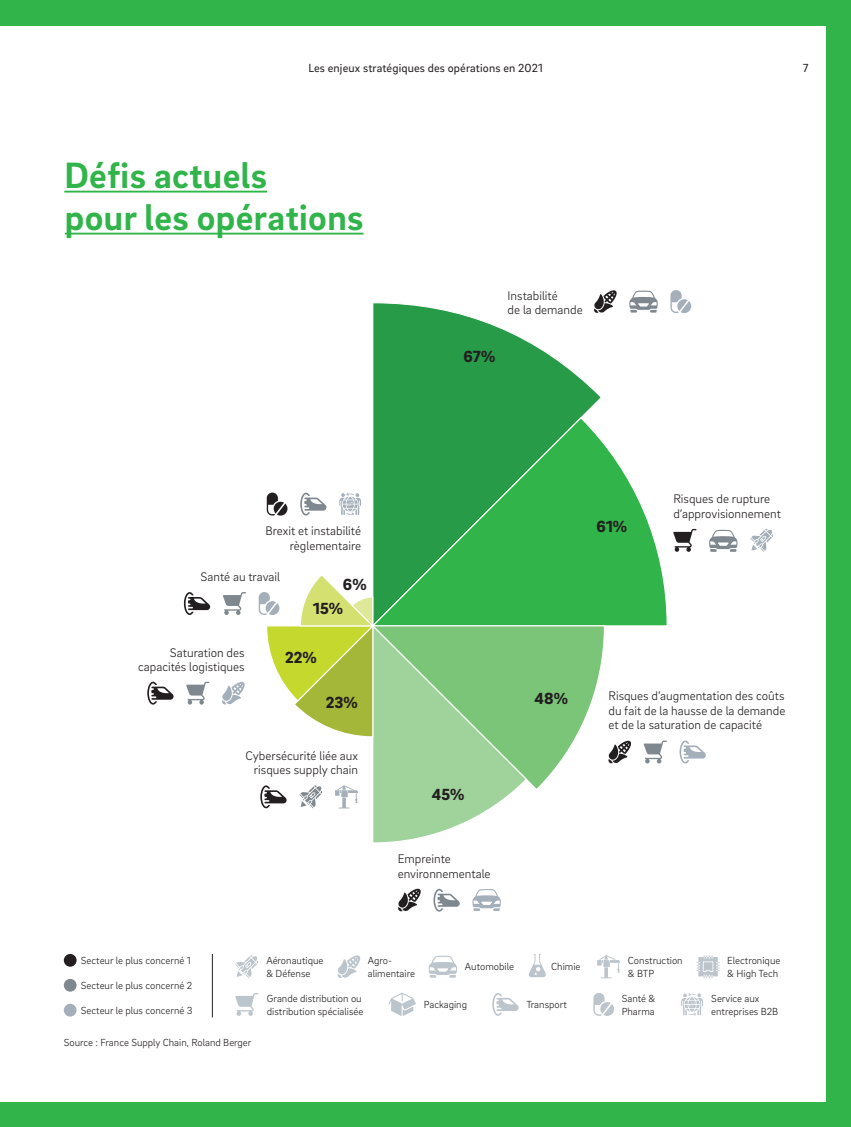
<style>
.page{position:relative;width:851px;height:1127px;background:#fff}
.page>*{position:absolute;margin:0;border:0;box-sizing:border-box;transform-origin:0 0}
.RB_FOC_Inside_Headli{font:700 37.5px/42px "Brix Sans";letter-spacing:.01em;color:#31b44a}
.RB_FOC_Graphic_Numbe{font:900 16.5px "Brix Sans";color:#231f20}
.RB_FOC_Graphic_Text{font:300 12.75px/14.2px "Brix Sans";color:#231f20}
.t1{font:12px "Brix Sans";letter-spacing:.01em;color:#231f20}
.RB_FOC_Graphic_Sourc{font:300 10.5px/12.8px "Brix Sans";color:#231f20}
</style>
<div class="page">
<div style="left:0;top:0;width:850px;height:1127px;background:#31b44a"></div>
<div style="left:0;top:26px;width:825px;height:1075px;background:#fff"></div>
<hr style="left:64px;top:191px;width:203px;height:2px;background:#31b44a">
<hr style="left:65px;top:233px;width:298px;height:2px;background:#31b44a">
<svg style="left:372px;top:302px;width:229px;height:114px"></svg>
<svg style="left:372px;top:416px;width:295px;height:210px;background:#4ab462"></svg>
<svg style="left:643px;top:740px;width:23px;height:23px"></svg>
<svg style="left:679px;top:740px;width:26px;height:23px"></svg>
<svg style="left:186px;top:682px;width:23px;height:22px"></svg>
<svg style="left:222px;top:682px;width:22px;height:22px"></svg>
<svg style="left:147px;top:682px;width:26px;height:22px"></svg>
<svg style="left:629px;top:291px;width:28px;height:22px"></svg>
<svg style="left:594px;top:290px;width:22px;height:23px"></svg>
<svg style="left:670px;top:290px;width:21px;height:23px"></svg>
<svg style="left:433px;top:889px;width:26px;height:22px"></svg>
<svg style="left:472px;top:889px;width:28px;height:22px"></svg>
<svg style="left:398px;top:889px;width:22px;height:22px"></svg>
<svg style="left:673px;top:529px;width:23px;height:23px"></svg>
<svg style="left:750px;top:529px;width:23px;height:23px"></svg>
<svg style="left:709px;top:530px;width:28px;height:22px"></svg>
<svg style="left:223px;top:592px;width:23px;height:23px"></svg>
<svg style="left:184px;top:592px;width:26px;height:23px"></svg>
<svg style="left:259px;top:573px;width:372px;height:270px"></svg>
<svg style="left:300px;top:493px;width:26px;height:22px"></svg>
<svg style="left:267px;top:493px;width:20px;height:23px"></svg>
<svg style="left:339px;top:493px;width:22px;height:22px"></svg>
<svg style="left:235px;top:955px;width:23px;height:23px"></svg>
<svg style="left:388px;top:992px;width:28px;height:24px"></svg>
<svg style="left:492px;top:993px;width:26px;height:23px"></svg>
<svg style="left:593px;top:993px;width:21px;height:23px"></svg>
<svg style="left:337px;top:955px;width:23px;height:23px"></svg>
<svg style="left:597px;top:955px;width:23px;height:23px"></svg>
<svg style="left:235px;top:993px;width:23px;height:23px"></svg>
<svg style="left:696px;top:955px;width:23px;height:23px"></svg>
<svg style="left:428px;top:955px;width:29px;height:22px"></svg>
<svg style="left:681px;top:993px;width:22px;height:23px"></svg>
<div style="left:64px;top:954px;width:13px;height:13px;background:#231f20;border-radius:50%"></div>
<div style="left:64px;top:979px;width:13px;height:12px;background:#7f888f;border-radius:50%"></div>
<div style="left:64px;top:1004px;width:13px;height:12px;background:#a4afba;border-radius:50%"></div>
<hr style="left:212px;top:954px;width:1px;height:63px;background:#231f20">
<svg style="left:528px;top:954px;width:18px;height:23px"></svg>
<p class="t1" style="left:308px;top:61px;width:236px">Les enjeux stratégiques des opérations en 2021</p>
<p class="t1" style="left:802px;top:61px;width:7px">7</p>
<p class="RB_FOC_Inside_Headli" style="left:64px;top:152px;width:300px">Défis actuels<br>pour les opérations</p>
<p class="RB_FOC_Graphic_Text" style="left:507px;top:288px;width:77px">Instabilité<br>de la demande</p>
<p class="RB_FOC_Graphic_Numbe" style="left:463px;top:345px;width:33px">67%</p>
<p class="RB_FOC_Graphic_Text" style="left:265px;top:523px;width:97px;text-align:right">Brexit et instabilité règlementaire</p>
<p class="RB_FOC_Graphic_Text" style="left:200px;top:569px;width:81px">Santé au travail</p>
<p class="RB_FOC_Graphic_Numbe" style="left:343px;top:573px;width:25px">6%</p>
<p class="RB_FOC_Graphic_Numbe" style="left:313px;top:597px;width:31px">15%</p>
<p class="RB_FOC_Graphic_Text" style="left:138px;top:645px;width:108px;text-align:right">Saturation des capacités logistiques</p>
<p class="RB_FOC_Graphic_Numbe" style="left:285px;top:646px;width:33px">22%</p>
<p class="RB_FOC_Graphic_Numbe" style="left:326px;top:691px;width:33px">23%</p>
<p class="RB_FOC_Graphic_Text" style="left:245px;top:748px;width:114px;text-align:right">Cybersécurité liée aux risques supply chain</p>
<p class="RB_FOC_Graphic_Numbe" style="left:432px;top:784px;width:34px">45%</p>
<p class="RB_FOC_Graphic_Text" style="left:397px;top:851px;width:94px">Empreinte environnementale</p>
<p class="RB_FOC_Graphic_Numbe" style="left:596px;top:516px;width:32px">61%</p>
<p class="RB_FOC_Graphic_Text" style="left:673px;top:491px;width:109px">Risques de rupture d’approvisionnement</p>
<p class="RB_FOC_Graphic_Numbe" style="left:534px;top:687px;width:35px">48%</p>
<p class="RB_FOC_Graphic_Text" style="left:608px;top:688px;width:178px;text-align:justify">Risques d’augmentation des coûts du fait de la hausse de la demande et de la saturation de capacité</p>
<p class="RB_FOC_Graphic_Sourc" style="left:81px;top:954px;width:111px">Secteur le plus concerné 1</p>
<p class="RB_FOC_Graphic_Sourc" style="left:81px;top:979px;width:113px">Secteur le plus concerné 2</p>
<p class="RB_FOC_Graphic_Sourc" style="left:81px;top:1003px;width:113px">Secteur le plus concerné 3</p>
<p class="RB_FOC_Graphic_Sourc" style="left:64px;top:1036px;width:189px">Source : France Supply Chain, Roland Berger</p>
<p class="RB_FOC_Graphic_Sourc" style="left:266px;top:954px;width:59px">Aéronautique &amp; Défense</p>
<p class="RB_FOC_Graphic_Sourc" style="left:368px;top:954px;width:49px">Agro&shy;alimentaire</p>
<p class="RB_FOC_Graphic_Sourc" style="left:627px;top:954px;width:56px">Construction &amp; BTP</p>
<p class="RB_FOC_Graphic_Sourc" style="left:465px;top:960px;width:51px">Automobile</p>
<p class="RB_FOC_Graphic_Sourc" style="left:551px;top:960px;width:31px">Chimie</p>
<p class="RB_FOC_Graphic_Sourc" style="left:267px;top:991px;width:98px">Grande distribution ou distribution spécialisée</p>
<p class="RB_FOC_Graphic_Sourc" style="left:424px;top:998px;width:45px">Packaging</p>
<p class="RB_FOC_Graphic_Sourc" style="left:526px;top:998px;width:42px">Transport</p>
<p class="RB_FOC_Graphic_Sourc" style="left:621px;top:991px;width:35px">Santé &amp;<br>Pharma</p>
<p class="RB_FOC_Graphic_Sourc" style="left:727px;top:954px;width:55px">Electronique &amp; High Tech</p>
<p class="RB_FOC_Graphic_Sourc" style="left:711px;top:991px;width:69px">Service aux entreprises B2B</p>
</div>
